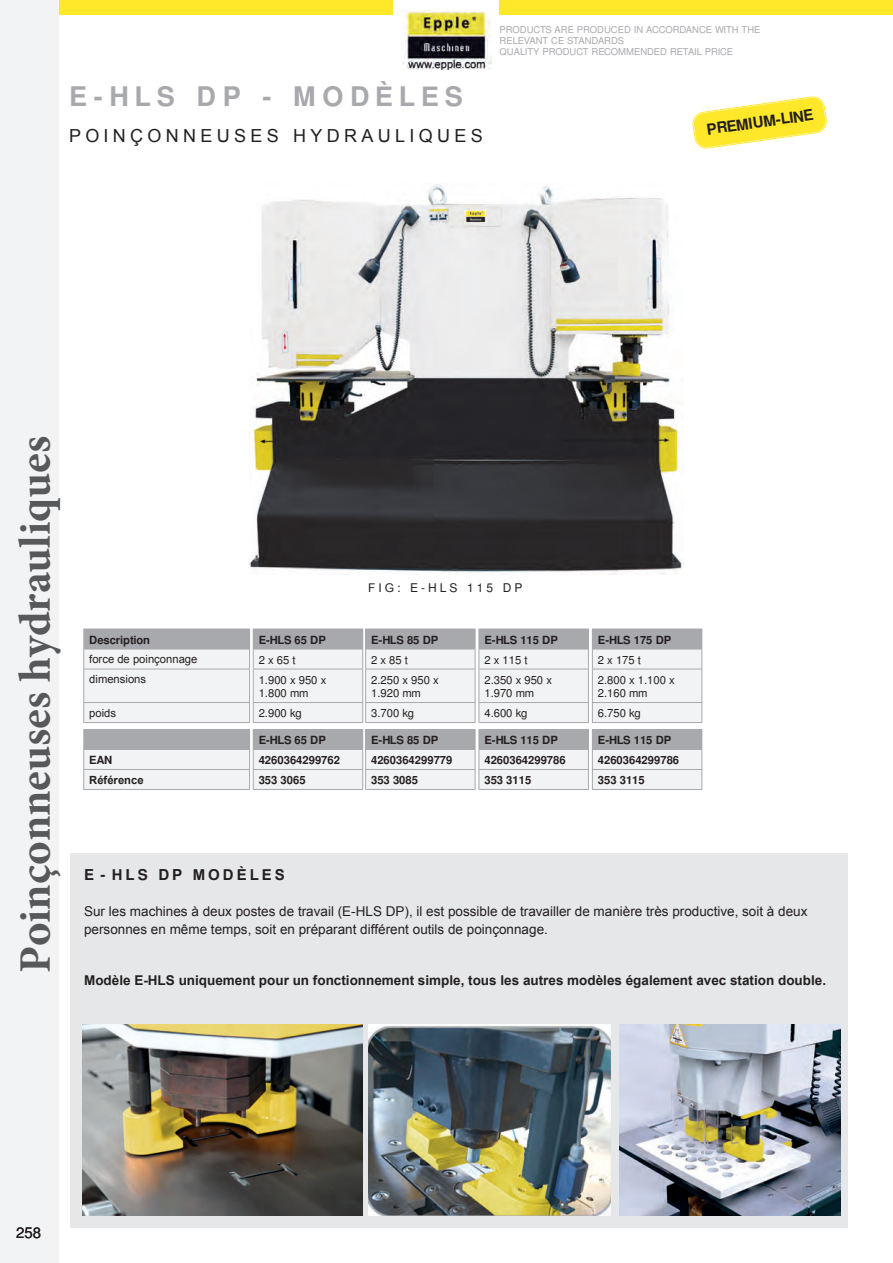
<style>
.page{position:relative;width:893px;height:1263px;background:#fff}
.page>*{position:absolute;margin:0;border:0;box-sizing:border-box;transform-origin:0 0}
.t1{font:700 45px "Minion Pro";color:#57585a}
.t2{font:700 27px "Free Sans";letter-spacing:.25em;color:#a8a9ad}
.t3{font:18px "Arial";letter-spacing:.24em;color:#231f20}
.t4{font:700 15.15px "Free Sans";color:#231f20}
.t5{font:700 15px "Arial";letter-spacing:.2em;color:#231f20}
.t6{font:15px "Free Sans";color:#231f20}
.t7{font:13.5px/18px "Arial";color:#231f20}
.t8{font:700 13.5px "Arial";color:#231f20}
.t9{font:12px "Free Sans";letter-spacing:.25em;color:#231f20}
.t10{font:700 11.25px/20px "Free Sans";color:#231f20}
.t11{font:11.25px/20px "Free Sans";color:#231f20}
.t12{font:11.25px/20px "Arial";color:#231f20}
.t13{font:700 11.25px "Arial";color:#231f20}
.t14{font:9.45px/11.4px "Free Sans";color:#a8a9ad}
.s1{font-family:"Arial"}
.s2{font-family:"Free Sans"}
</style>
<div class="page">
<img style="left:249px;top:184px;width:434px;height:390px">
<div style="left:0;top:0;width:893px;height:14px;background:#ffe82a"></div>
<div style="left:0;top:0;width:59px;height:1263px;background:#f2f3f4"></div>
<div style="left:394px;top:0;width:105px;height:83px;background:#fff"></div>
<img style="left:402px;top:11px;width:89px;height:58px">
<div style="left:71px;top:853px;width:777px;height:374px;background:#e6e7e9"></div>
<img style="left:82px;top:1025px;width:280px;height:190px">
<img style="left:619px;top:1025px;width:221px;height:190px">
<img style="left:368px;top:1025px;width:242px;height:190px">
<svg style="left:692px;top:96px;width:135px;height:53px"></svg>
<hr style="left:479px;top:729px;width:110px;height:1px;background:#a8a9ad">
<hr style="left:479px;top:789px;width:110px;height:1px;background:#a8a9ad">
<hr style="left:83px;top:729px;width:167px;height:1px;background:#a8a9ad">
<hr style="left:83px;top:789px;width:167px;height:1px;background:#a8a9ad">
<hr style="left:253px;top:729px;width:110px;height:1px;background:#a8a9ad">
<hr style="left:253px;top:789px;width:110px;height:1px;background:#a8a9ad">
<hr style="left:365px;top:729px;width:110px;height:1px;background:#a8a9ad">
<hr style="left:365px;top:789px;width:110px;height:1px;background:#a8a9ad">
<hr style="left:479px;top:722px;width:110px;height:1px;background:#a8a9ad">
<hr style="left:592px;top:722px;width:110px;height:1px;background:#a8a9ad">
<hr style="left:83px;top:722px;width:167px;height:1px;background:#a8a9ad">
<hr style="left:253px;top:722px;width:110px;height:1px;background:#a8a9ad">
<svg style="left:83px;top:629px;width:619px;height:93px"></svg>
<hr style="left:365px;top:669px;width:110px;height:1px;background:#a8a9ad">
<hr style="left:365px;top:702px;width:110px;height:1px;background:#a8a9ad">
<hr style="left:365px;top:722px;width:110px;height:1px;background:#a8a9ad">
<hr style="left:592px;top:729px;width:110px;height:1px;background:#a8a9ad">
<svg style="left:83px;top:730px;width:619px;height:59px"></svg>
<hr style="left:592px;top:789px;width:110px;height:1px;background:#a8a9ad">
<h2 class="t2" style="left:69px;top:77px;width:395px">E-HLS DP - MOD<span class="s1">È</span>L<span class="s1">E</span>S</h2>
<h3 class="t3" style="left:69px;top:124px;width:415px">POINÇONNEUSES HYDRAULIQUES</h3>
<p class="t14" style="left:500px;top:24px;width:262px">PRODUCTS ARE PRODUCED IN ACCORDANCE WITH THE<br>RELEVANT CE STANDARDS<br>QUALITY PRODUCT RECOMMENDED RETAIL PRICE</p>
<h3 class="t4" style="left:705px;top:119px;width:109px;rotate:-8deg">PREMIUM-LINE</h3>
<h1 class="t1" style="left:4px;top:973px;width:539px;rotate:-90deg">Poinçonneuses hydrauliques</h1>
<p class="t10" style="left:89px;top:630px;width:62px">Description</p>
<p class="t12" style="left:89px;top:650px;width:110px">force de poinçonnage dimensions</p>
<p class="t12" style="left:89px;top:703px;width:28px">poids</p>
<p class="t10" style="left:89px;top:750px;width:24px">EAN</p>
<p class="t13" style="left:89px;top:772px;width:56px">Référence</p>
<p class="t10" style="left:259px;top:630px;width:69px">E-HLS 65 DP</p>
<p class="t11" style="left:259px;top:650px;width:69px">2 x 65 t<br>1.900 x 950 x</p>
<p class="t11" style="left:259px;top:684px;width:51px">1.800 mm<br>2.900 kg</p>
<p class="t9" style="left:368px;top:580px;width:156px"><span class="s1">FIG</span>: E-HLS 115 DP</p>
<p class="t10" style="left:371px;top:630px;width:69px">E-HLS 85 DP</p>
<p class="t11" style="left:371px;top:650px;width:69px">2 x 85 t<br>2.250 x 950 x</p>
<p class="t11" style="left:371px;top:684px;width:51px">1.920 mm<br>3.700 kg</p>
<p class="t10" style="left:484px;top:630px;width:75px">E-HLS 115 DP</p>
<p class="t11" style="left:484px;top:650px;width:69px">2 x 115 t<br>2.350 x 950 x</p>
<p class="t11" style="left:484px;top:684px;width:51px">1.970 mm<br>4.600 kg</p>
<p class="t10" style="left:259px;top:730px;width:83px">E-HLS 65 DP<br>4260364299762<br>353 3065</p>
<p class="t10" style="left:371px;top:730px;width:83px">E-HLS 85 DP<br>4260364299779<br>353 3085</p>
<p class="t10" style="left:484px;top:730px;width:83px">E-HLS 115 DP<br>4260364299786<br>353 3115</p>
<p class="t10" style="left:598px;top:630px;width:75px">E-HLS 175 DP</p>
<p class="t11" style="left:598px;top:650px;width:78px">2 x 175 t<br>2.800 x 1.100 x</p>
<p class="t11" style="left:598px;top:684px;width:51px">2.160 mm<br>6.750 kg</p>
<p class="t10" style="left:598px;top:730px;width:83px">E-HLS 115 DP<br>4260364299786<br>353 3115</p>
<h3 class="t5" style="left:84px;top:865px;width:202px"><span class="s2">E -</span> H<span class="s2">LS DP</span> MODÈLES</h3>
<p class="t7" style="left:84px;top:902px;width:725px">Sur les machines à deux postes de travail (E-HLS DP), il est possible de travailler de manière très productive, soit à deux personnes en même temps, soit en préparant différent outils de poinçonnage.</p>
<p class="t8" style="left:84px;top:971px;width:743px">Modèle E-HLS uniquement pour un fonctionnement simple, tous les autres modèles également avec station double.</p>
<h3 class="t6" style="left:16px;top:1222px;width:27px">258</h3>
</div>
